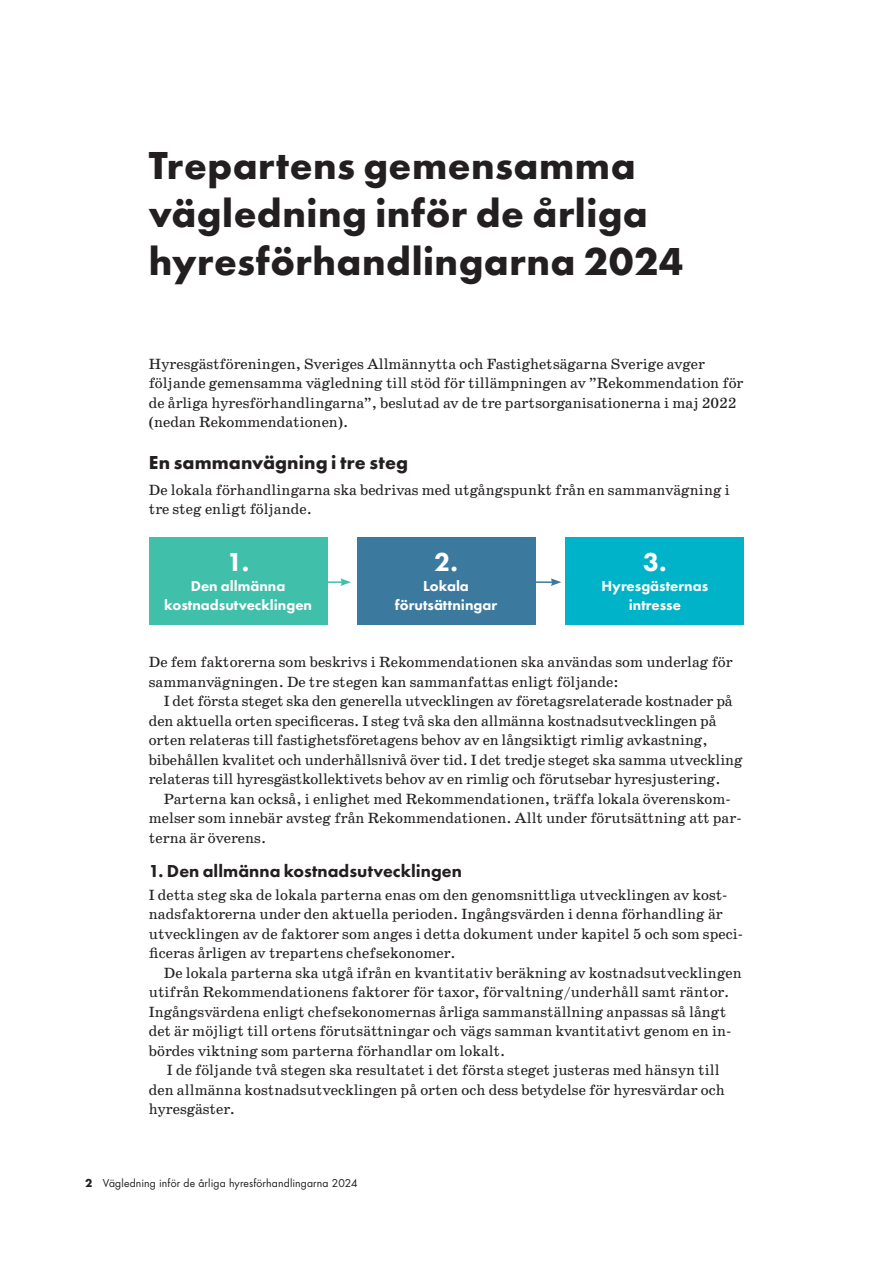
<style>
.page{position:relative;width:893px;height:1263px;background:#fff}
.page>*{position:absolute;margin:0;border:0;box-sizing:border-box;transform-origin:0 0}
.Kapitellrubrik{font:700 40.5px/48px "Futura PT";letter-spacing:.01em;color:#231f20}
.Bröd{font:800 27px "Futura PT";color:#fff}
.Underrubrik_1{font:700 19.5px "Futura PT";letter-spacing:.005em;color:#231f20}
.Underrubrik_2{font:800 18px "Futura PT";letter-spacing:.005em;color:#231f20}
.Bröd_indrag{font:15px/19.5px "School";color:#231f20}
.Bröd-2{font:15px/19.5px "School";color:#231f20}
.Bröd-3{font:800 15px/19.5px "Futura PT";color:#fff;text-align:center}
.t1{font:10.5px "Futura Std";letter-spacing:.01em;color:#231f20}
.s1{font-weight:700}
</style>
<div class="page">
<div style="left:149px;top:537px;width:178px;height:87px;background:#40bfab"></div>
<div style="left:566px;top:537px;width:178px;height:87px;background:#00b3c8"></div>
<div style="left:357px;top:537px;width:178px;height:87px;background:#3b799e"></div>
<svg style="left:327px;top:578px;width:24px;height:8px"></svg>
<svg style="left:535px;top:578px;width:26px;height:8px"></svg>
<p class="Kapitellrubrik" style="left:149px;top:141px;width:536px">Trepartens gemensamma vägledning inför de årliga hyresförhandlingarna 2024</p>
<p class="Bröd-2" style="left:149px;top:354px;width:596px">Hyresgästföreningen, Sveriges Allmännytta och Fastighetsägarna Sverige avger följande gemensamma vägledning till stöd för tillämpningen av ”Rekommendation för de årliga hyresförhandlingarna”, beslutad av de tre partsorganisationerna i maj 2022 (nedan Rekommendationen).</p>
<p class="Underrubrik_1" style="left:149px;top:450px;width:261px">En sammanvägning i tre steg</p>
<p class="Bröd-2" style="left:149px;top:480px;width:583px">De lokala förhandlingarna ska bedrivas med utgångspunkt från en sammanvägning i tre steg enligt följande.</p>
<p class="Bröd" style="left:227px;top:545px;width:24px">1.</p>
<p class="Bröd-3" style="left:164px;top:576px;width:149px">Den allmänna kostnadsutvecklingen</p>
<p class="Bröd" style="left:434px;top:545px;width:25px">2.</p>
<p class="Bröd-3" style="left:395px;top:576px;width:104px">Lokala förutsättningar</p>
<p class="Bröd" style="left:643px;top:545px;width:25px">3.</p>
<p class="Bröd-3" style="left:601px;top:576px;width:108px">Hyresgästernas intresse</p>
<p class="Bröd-2" style="left:149px;top:652px;width:586px">De fem faktorerna som beskrivs i Rekommendationen ska användas som underlag för sammanvägningen. De tre stegen kan sammanfattas enligt följande:</p>
<p class="Bröd_indrag" style="left:149px;top:691px;width:596px;text-indent:15px">I det första steget ska den generella utvecklingen av företagsrelaterade kostnader på den aktuella orten specificeras. I steg två ska den allmänna kostnadsutvecklingen på orten relateras till fastighetsföretagens behov av en långsiktigt rimlig avkastning, bibehållen kvalitet och underhållsnivå över tid. I det tredje steget ska samma utveckling relateras till hyresgästkollektivets behov av en rimlig och förutsebar hyresjustering.</p>
<p class="Bröd_indrag" style="left:149px;top:789px;width:594px;text-indent:15px">Parterna kan också, i enlighet med Rekommendationen, träffa lokala överenskom&shy;melser som innebär avsteg från Rekommendationen. Allt under förutsättning att par&shy;terna är överens.</p>
<p class="Underrubrik_2" style="left:149px;top:860px;width:315px">1. Den allmänna kostnadsutvecklingen</p>
<p class="Bröd-2" style="left:149px;top:885px;width:596px">I detta steg ska de lokala parterna enas om den genomsnittliga utvecklingen av kost&shy;nadsfaktorerna under den aktuella perioden. Ingångsvärden i denna förhandling är utvecklingen av de faktorer som anges i detta dokument under kapitel 5 och som speci&shy;ficeras årligen av trepartens chefsekonomer.</p>
<p class="Bröd_indrag" style="left:149px;top:963px;width:594px;text-indent:15px">De lokala parterna ska utgå ifrån en kvantitativ beräkning av kostnadsutvecklingen utifrån Rekommendationens faktorer för taxor, förvaltning/underhåll samt räntor.<br>Ingångsvärdena enligt chefsekonomernas årliga sammanställning anpassas så långt det är möjligt till ortens förutsättningar och vägs samman kvantitativt genom en in&shy;bördes viktning som parterna förhandlar om lokalt.</p>
<p class="Bröd_indrag" style="left:149px;top:1060px;width:578px;text-indent:18px">I de följande två stegen ska resultatet i det första steget justeras med hänsyn till den allmänna kostnadsutvecklingen på orten och dess betydelse för hyresvärdar och hyresgäster.</p>
<p class="t1" style="left:85px;top:1176px;width:274px"><span class="s1">2</span> Vägledning inför de årliga hyresförhandlingarna 2024</p>
</div>
